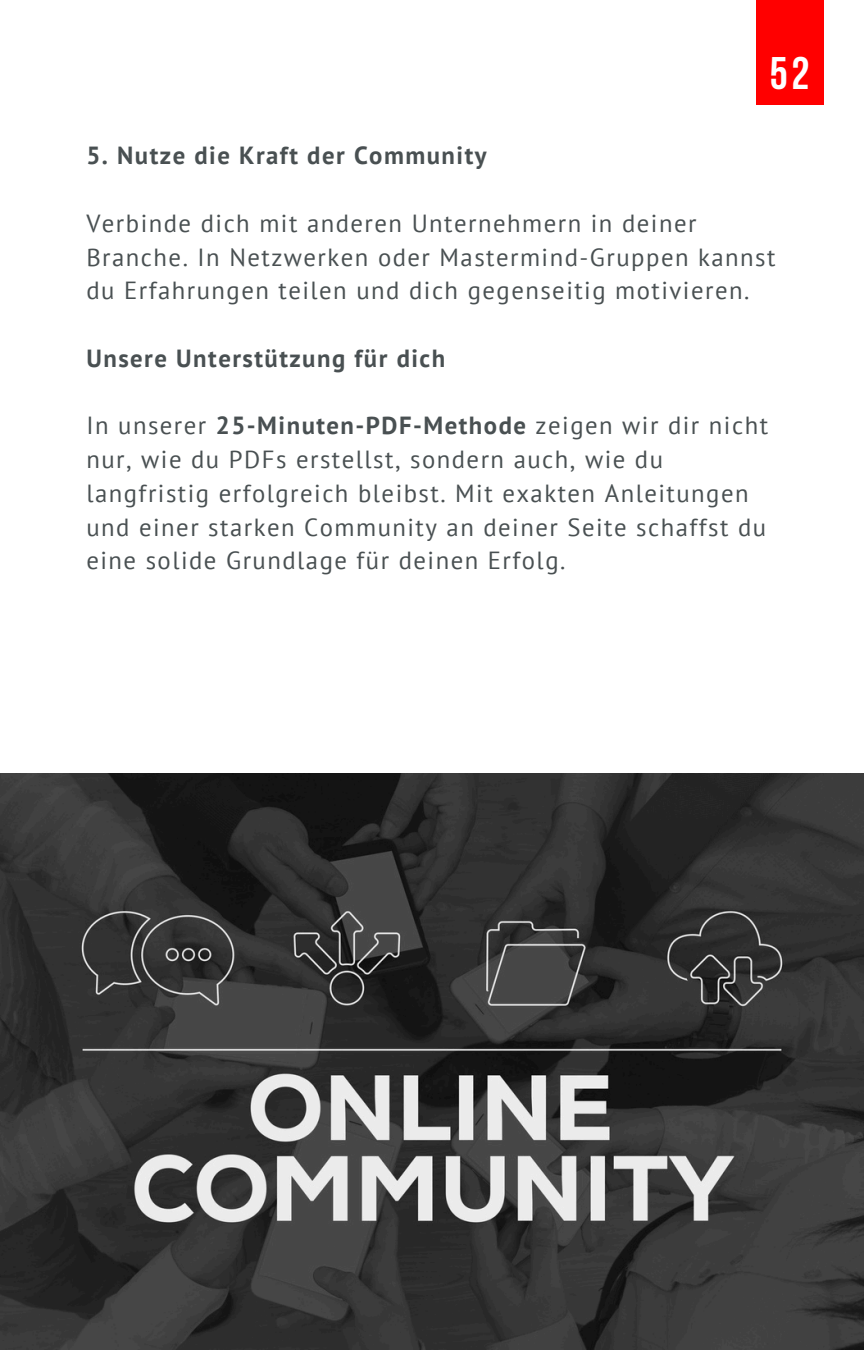
<style>
.page{position:relative;width:864px;height:1350px;background:#fff}
.page>*{position:absolute;margin:0;border:0;box-sizing:border-box;transform-origin:0 0}
.t1{font:700 45.45px "Bebas Neue";color:#fff}
.t2{font:24.75px/33.8px "PT Sans";letter-spacing:.06em;color:#495052}
.t3{font:700 24.75px "PT Sans";letter-spacing:.06em;color:#495052}
.s1{font-weight:700}
</style>
<div class="page">
<div style="left:756px;top:0;width:67px;height:105px;background:#f00"></div>
<img style="left:0;top:774px;width:864px;height:575px">
<p class="t3" style="left:86px;top:139px;width:402px">5. Nutze die Kraft der Community</p>
<p class="t1" style="left:770px;top:55px;width:41px">52</p>
<h1 class="t2" style="left:86px;top:206px;width:691px">Verbinde dich mit anderen Unternehmern in deiner<br>Branche. In Netzwerken oder Mastermind-Gruppen kannst du Erfahrungen teilen und dich gegenseitig motivieren.</h1>
<p class="t3" style="left:86px;top:342px;width:360px">Unsere Unterstützung für dich</p>
<h1 class="t2" style="left:86px;top:408px;width:683px">In unserer <span class="s1">25-Minuten-PDF-Methode</span> zeigen wir dir nicht nur, wie du PDFs erstellst, sondern auch, wie du langfristig erfolgreich bleibst. Mit exakten Anleitungen und einer starken Community an deiner Seite schaffst du eine solide Grundlage für deinen Erfolg.</h1>
</div>
